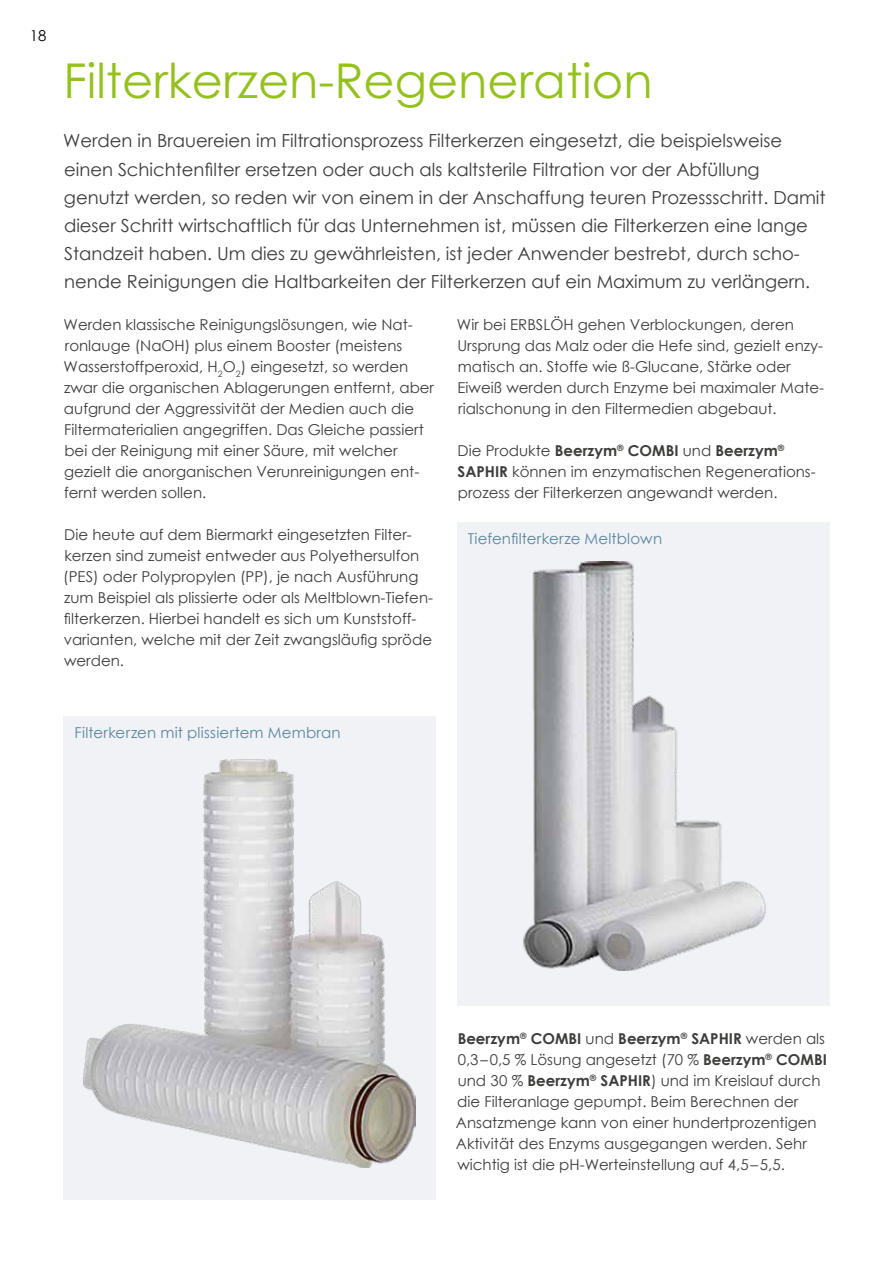
<style>
.page{position:relative;width:893px;height:1263px;background:#fff}
.page>*{position:absolute;margin:0;border:0;box-sizing:border-box;transform-origin:0 0}
.t1{font:48px "Century Gothic Pro";color:#95c11f}
.t2{font:18px/28px "Century Gothic";color:#3c3c3b}
.t3{font:15px/21px "Century Gothic";color:#3c3c3b}
.t4{font:15px "Century Gothic";letter-spacing:.015em;color:#5a869f}
.t5{font:15px "Century Gothic";color:#000}
.s1{font-weight:700}
</style>
<div class="page">
<div style="left:64px;top:716px;width:372px;height:484px;background:#f0f2f6"></div>
<img style="left:84px;top:759px;width:332px;height:408px">
<div style="left:457px;top:522px;width:372px;height:483px;background:#f0f2f6"></div>
<img style="left:523px;top:562px;width:243px;height:409px">
<p class="t5" style="left:30px;top:25px;width:18px">18</p>
<h1 class="t1" style="left:63px;top:52px;width:591px">Filterkerzen-Regeneration</h1>
<p class="t2" style="left:63px;top:127px;width:764px">Werden in Brauereien im Filtrationsprozess Filterkerzen eingesetzt, die beispielsweise einen Schichtenfilter ersetzen oder auch als kaltsterile Filtration vor der Abfüllung genutzt werden, so reden wir von einem in der Anschaffung teuren Prozessschritt. Damit dieser Schritt wirtschaftlich für das Unternehmen ist, müssen die Filterkerzen eine lange Standzeit haben. Um dies zu gewährleisten, ist jeder Anwender bestrebt, durch scho&shy;nende Reinigungen die Haltbarkeiten der Filterkerzen auf ein Maximum zu verlängern.</p>
<p class="t3" style="left:64px;top:314px;width:372px">Werden klassische Reinigungslösungen, wie Nat&shy;ronlauge (NaOH) plus einem Booster (meistens Wasserstoffperoxid, H<sub>2</sub>O<sub>2</sub>) eingesetzt, so werden zwar die organischen Ablagerungen entfernt, aber aufgrund der Aggressivität der Medien auch die Filtermaterialien angegriffen. Das Gleiche passiert bei der Reinigung mit einer Säure, mit welcher gezielt die anorganischen Verunreinigungen ent&shy;fernt werden sollen.</p>
<p class="t3" style="left:63px;top:524px;width:371px">Die heute auf dem Biermarkt eingesetzten Filter&shy;kerzen sind zumeist entweder aus Polyethersulfon (PES) oder Polypropylen (PP), je nach Ausführung zum Beispiel als plissierte oder als Meltblown-Tiefen&shy;filterkerzen. Hierbei handelt es sich um Kunststoff&shy;varianten, welche mit der Zeit zwangsläufig spröde werden.</p>
<p class="t3" style="left:457px;top:314px;width:369px">Wir bei ERBSLÖH gehen Verblockungen, deren Ursprung das Malz oder die Hefe sind, gezielt enzy&shy;matisch an. Stoffe wie ß-Glucane, Stärke oder Eiweiß werden durch Enzyme bei maximaler Mate&shy;rialschonung in den Filtermedien abgebaut.</p>
<p class="t3" style="left:458px;top:440px;width:360px">Die Produkte <span class="s1">Beerzym</span><sup>®</sup> <span class="s1">COMBI</span> und <span class="s1">Beerzym</span><sup>®<br></sup><span class="s1">SAPHIR</span> können im enzymatischen Regenerations&shy;prozess der Filterkerzen angewandt werden.</p>
<p class="t4" style="left:468px;top:528px;width:196px">Tiefenfilterkerze Meltblown</p>
<p class="t4" style="left:74px;top:722px;width:268px">Filterkerzen mit plissiertem Membran</p>
<p class="t3" style="left:456px;top:1028px;width:372px"><span class="s1">Beerzym</span><sup>®</sup> <span class="s1">COMBI</span> und <span class="s1">Beerzym</span><sup>®</sup> <span class="s1">SAPHIR</span> werden als 0,3–0,5 % Lösung angesetzt (70 % <span class="s1">Beerzym</span><sup>®</sup> <span class="s1">COMBI </span>und 30 % <span class="s1">Beerzym</span><sup>®</sup> <span class="s1">SAPHIR</span>) und im Kreislauf durch die Filteranlage gepumpt. Beim Berechnen der Ansatzmenge kann von einer hundertprozentigen Aktivität des Enzyms ausgegangen werden. Sehr wichtig ist die pH-Werteinstellung auf 4,5–5,5.</p>
</div>
